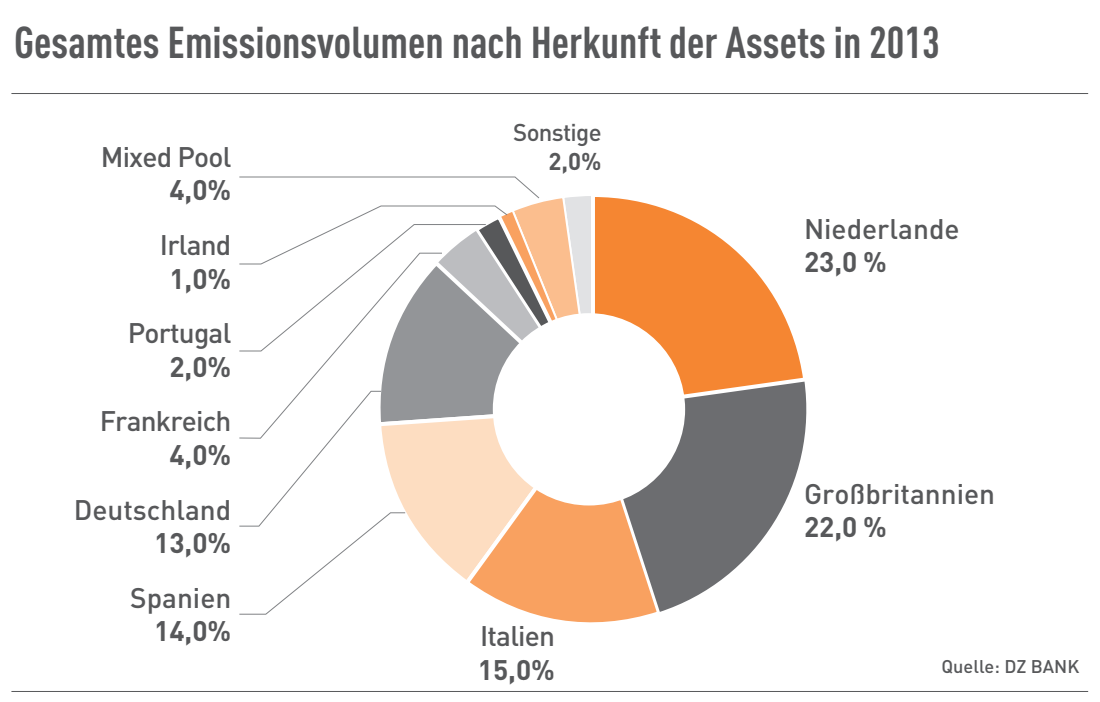
<style>
.page{position:relative;width:1100px;height:702px;background:#fff}
.page>*{position:absolute;margin:0;border:0;box-sizing:border-box;transform-origin:0 0}
.t1{font:700 condensed 44px "DINOT";color:#57585a}
.t2{font:500 28px "DINOT";color:#57585a}
.t3{font:700 28px "DINOT";color:#57585a}
.t4{font:500 28px "DINOT";letter-spacing:-.03em;color:#57585a}
.t5{font:500 24px "DINOT";letter-spacing:-.03em;color:#57585a}
.t6{font:700 24px "DINOT";color:#57585a}
.t7{font:500 18.4px "DINOT";color:#57585a}
</style>
<div class="page">
<hr style="left:11px;top:691px;width:1077px;height:1px;background:#57585a">
<hr style="left:11px;top:93px;width:1077px;height:1px;background:#57585a">
<svg style="left:538px;top:615px;width:104px;height:8px"></svg>
<svg style="left:590px;top:414px;width:217px;height:202px"></svg>
<svg style="left:599px;top:197px;width:208px;height:217px"></svg>
<div style="left:493px;top:313px;width:192px;height:192px;background:#fff;border-radius:50%"></div>
<svg style="left:239px;top:176px;width:360px;height:439px"></svg>
<p class="t1" style="left:14px;top:16px;width:927px">Gesamtes Emissionsvolumen nach Herkunft der Assets in 2013</p>
<p class="t4" style="left:101px;top:139px;width:132px">Mixed Pool</p>
<p class="t3" style="left:169px;top:172px;width:63px">4,0%</p>
<p class="t2" style="left:160px;top:227px;width:73px">Irland</p>
<p class="t3" style="left:169px;top:260px;width:63px">1,0%</p>
<p class="t4" style="left:128px;top:315px;width:105px">Portugal</p>
<p class="t3" style="left:169px;top:348px;width:63px">2,0%</p>
<p class="t4" style="left:100px;top:403px;width:133px">Frankreich</p>
<p class="t3" style="left:169px;top:437px;width:63px">4,0%</p>
<p class="t2" style="left:74px;top:492px;width:159px">Deutschland</p>
<p class="t3" style="left:154px;top:525px;width:79px">13,0%</p>
<p class="t2" style="left:130px;top:580px;width:103px">Spanien</p>
<p class="t3" style="left:154px;top:613px;width:79px">14,0%</p>
<p class="t5" style="left:513px;top:117px;width:90px">Sonstige</p>
<p class="t6" style="left:549px;top:145px;width:55px">2,0%</p>
<p class="t4" style="left:480px;top:618px;width:76px">Italien</p>
<p class="t3" style="left:478px;top:652px;width:79px">15,0%</p>
<p class="t2" style="left:804px;top:211px;width:157px">Niederlande</p>
<p class="t3" style="left:804px;top:244px;width:84px">23,0 %</p>
<p class="t2" style="left:804px;top:476px;width:193px">Großbritannien</p>
<p class="t3" style="left:804px;top:509px;width:84px">22,0 %</p>
<p class="t7" style="left:941px;top:655px;width:140px">Quelle: DZ BANK</p>
</div>
